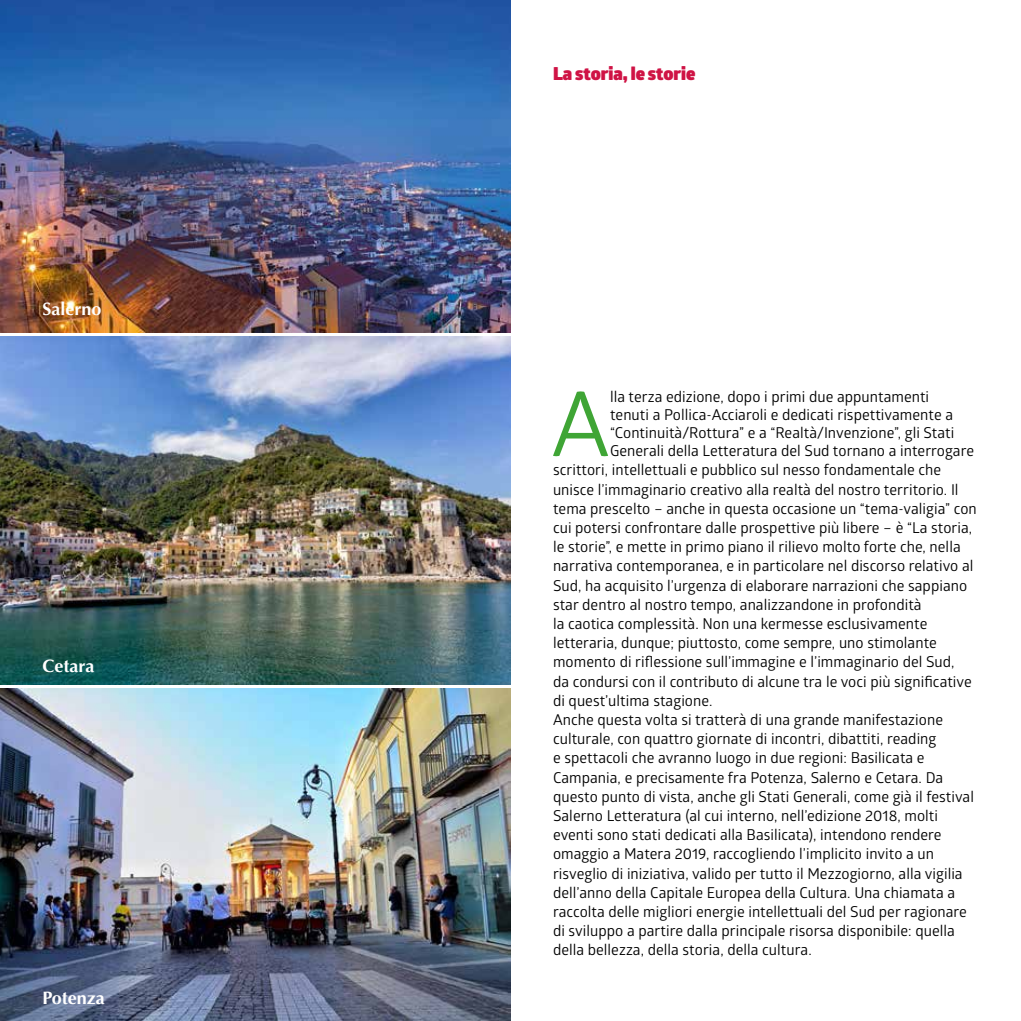
<style>
.page{position:relative;width:1021px;height:1021px;background:#fff}
.page>*{position:absolute;margin:0;border:0;box-sizing:border-box;transform-origin:0 0}
.t1{font:90px "Glober";color:#3fa535}
.t2{font:700 18px "Optima";color:#fff}
.t3{font:900 18px "Glober";color:#cf1345}
.t4{font:15px "Glober";letter-spacing:.005em;color:#000}
</style>
<div class="page">
<img style="left:0;top:336px;width:510px;height:349px">
<img style="left:0;top:0;width:510px;height:333px">
<img style="left:0;top:688px;width:510px;height:332px">
<p class="t2" style="left:43px;top:298px;width:61px">Salerno</p>
<p class="t2" style="left:43px;top:655px;width:53px">Cetara</p>
<p class="t2" style="left:43px;top:987px;width:64px">Potenza</p>
<p class="t3" style="left:553px;top:60px;width:144px">La storia, le storie</p>
<h1 class="t1" style="left:551px;top:361px;width:60px">A</h1>
<p class="t4" style="left:610px;top:386px;width:321px">lla terza edizione, dopo i primi due appuntamenti</p>
<p class="t4" style="left:610px;top:404px;width:344px">tenuti a Pollica-Acciaroli e dedicati rispettivamente a</p>
<p class="t4" style="left:610px;top:422px;width:346px">“Continuità/Rottura” e a “Realtà/Invenzione”, gli Stati</p>
<p class="t4" style="left:610px;top:440px;width:365px">Generali della Letteratura del Sud tornano a interrogare</p>
<p class="t4" style="left:553px;top:459px;width:389px">scrittori, intellettuali e pubblico sul nesso fondamentale che</p>
<p class="t4" style="left:553px;top:479px;width:407px">unisce l’immaginario creativo alla realtà del nostro territorio. Il</p>
<p class="t4" style="left:553px;top:498px;width:425px">tema prescelto – anche in questa occasione un “tema-valigia” con</p>
<p class="t4" style="left:553px;top:517px;width:421px">cui potersi confrontare dalle prospettive più libere – è “La storia,</p>
<p class="t4" style="left:553px;top:536px;width:409px">le storie”, e mette in primo piano il rilievo molto forte che, nella</p>
<p class="t4" style="left:553px;top:555px;width:422px">narrativa contemporanea, e in particolare nel discorso relativo al</p>
<p class="t4" style="left:553px;top:574px;width:415px">Sud, ha acquisito l’urgenza di elaborare narrazioni che sappiano</p>
<p class="t4" style="left:553px;top:594px;width:370px">star dentro al nostro tempo, analizzandone in profondità</p>
<p class="t4" style="left:553px;top:613px;width:376px">la caotica complessità. Non una kermesse esclusivamente</p>
<p class="t4" style="left:553px;top:632px;width:385px">letteraria, dunque; piuttosto, come sempre, uno stimolante</p>
<p class="t4" style="left:553px;top:651px;width:403px">momento di riflessione sull’immagine e l’immaginario del Sud,</p>
<p class="t4" style="left:553px;top:670px;width:420px">da condursi con il contributo di alcune tra le voci più significative</p>
<p class="t4" style="left:553px;top:690px;width:161px">di quest’ultima stagione.</p>
<p class="t4" style="left:553px;top:709px;width:391px">Anche questa volta si tratterà di una grande manifestazione</p>
<p class="t4" style="left:553px;top:728px;width:385px">culturale, con quattro giornate di incontri, dibattiti, reading</p>
<p class="t4" style="left:553px;top:747px;width:373px">e spettacoli che avranno luogo in due regioni: Basilicata e</p>
<p class="t4" style="left:553px;top:766px;width:392px">Campania, e precisamente fra Potenza, Salerno e Cetara. Da</p>
<p class="t4" style="left:553px;top:786px;width:422px">questo punto di vista, anche gli Stati Generali, come già il festival</p>
<p class="t4" style="left:553px;top:805px;width:386px">Salerno Letteratura (al cui interno, nell’edizione 2018, molti</p>
<p class="t4" style="left:553px;top:824px;width:390px">eventi sono stati dedicati alla Basilicata), intendono rendere</p>
<p class="t4" style="left:553px;top:843px;width:382px">omaggio a Matera 2019, raccogliendo l’implicito invito a un</p>
<p class="t4" style="left:553px;top:862px;width:411px">risveglio di iniziativa, valido per tutto il Mezzogiorno, alla vigilia</p>
<p class="t4" style="left:553px;top:881px;width:404px">dell’anno della Capitale Europea della Cultura. Una chiamata a</p>
<p class="t4" style="left:553px;top:901px;width:415px">raccolta delle migliori energie intellettuali del Sud per ragionare</p>
<p class="t4" style="left:553px;top:920px;width:403px">di sviluppo a partire dalla principale risorsa disponibile: quella</p>
<p class="t4" style="left:553px;top:939px;width:260px">della bellezza, della storia, della cultura.</p>
</div>
